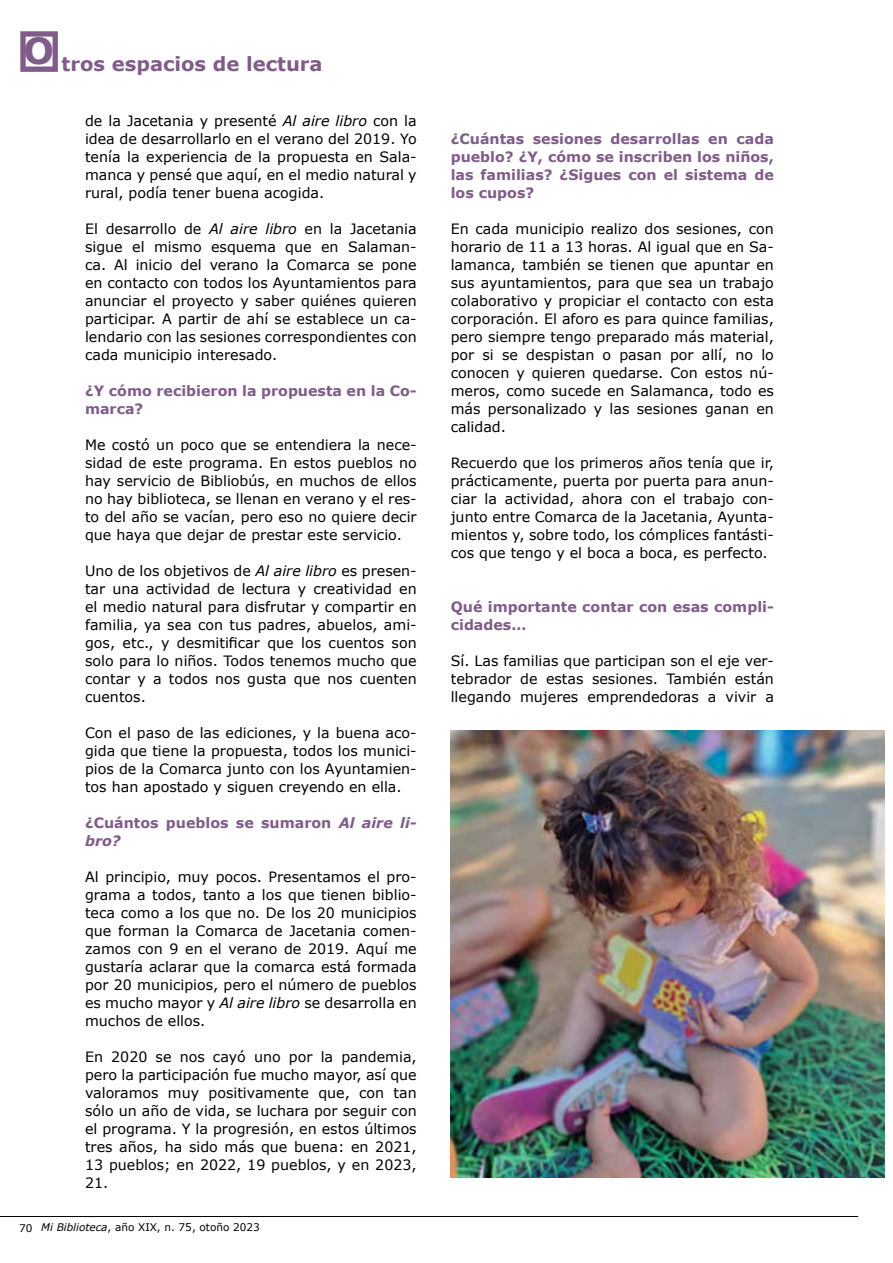
<style>
.page{position:relative;width:893px;height:1263px;background:#fff}
.page>*{position:absolute;margin:0;border:0;box-sizing:border-box;transform-origin:0 0}
.t1{font:700 19.5px "Verdana";color:#805c89}
.t2{font:14.25px/18px "Verdana";color:#000;text-align:justify}
.t3{font:700 14.25px/18px "Verdana";color:#805c89}
.t4{font:10.5px "Verdana";color:#000}
.s1{font-style:italic}
</style>
<div class="page">
<hr style="left:0;top:1216px;width:858px;height:1px;background:#000">
<svg style="left:20px;top:31px;width:38px;height:41px"></svg>
<img style="left:451px;top:730px;width:433px;height:448px">
<h1 class="t1" style="left:23px;top:51px;width:301px"><sup>O</sup> tros espacios de lectura</h1>
<p class="t2" style="left:85px;top:111px;width:333px">de la Jacetania y presenté <span class="s1">Al aire libro</span> con la idea de desarrollarlo en el verano del 2019. Yo tenía la experiencia de la propuesta en Sala&shy;manca y pensé que aquí, en el medio natural y rural, podía tener buena acogida.</p>
<p class="t2" style="left:85px;top:219px;width:333px">El desarrollo de <span class="s1">Al aire libro</span> en la Jacetania sigue el mismo esquema que en Salaman&shy;ca. Al inicio del verano la Comarca se pone en contacto con todos los Ayuntamientos para anunciar el proyecto y saber quiénes quieren participar. A partir de ahí se establece un ca&shy;lendario con las sesiones correspondientes con cada municipio interesado.</p>
<p class="t3" style="left:85px;top:381px;width:333px">¿Y cómo recibieron la propuesta en la Co&shy;marca?</p>
<p class="t2" style="left:85px;top:435px;width:333px">Me costó un poco que se entendiera la nece&shy;sidad de este programa. En estos pueblos no hay servicio de Bibliobús, en muchos de ellos no hay biblioteca, se llenan en verano y el res&shy;to del año se vacían, pero eso no quiere decir que haya que dejar de prestar este servicio.</p>
<p class="t2" style="left:85px;top:561px;width:333px">Uno de los objetivos de <span class="s1">Al aire libro</span> es presen&shy;tar una actividad de lectura y creatividad en el medio natural para disfrutar y compartir en familia, ya sea con tus padres, abuelos, ami&shy;gos, etc., y desmitificar que los cuentos son solo para lo niños. Todos tenemos mucho que contar y a todos nos gusta que nos cuenten cuentos.</p>
<p class="t2" style="left:85px;top:723px;width:333px">Con el paso de las ediciones, y la buena aco&shy;gida que tiene la propuesta, todos los munici&shy;pios de la Comarca junto con los Ayuntamien&shy;tos han apostado y siguen creyendo en ella.</p>
<p class="t3" style="left:85px;top:813px;width:333px">¿Cuántos pueblos se sumaron <span class="s1">Al aire li&shy;bro?</span></p>
<p class="t2" style="left:85px;top:867px;width:333px">Al principio, muy pocos. Presentamos el pro&shy;grama a todos, tanto a los que tienen biblio&shy;teca como a los que no. De los 20 municipios que forman la Comarca de Jacetania comen&shy;zamos con 9 en el verano de 2019. Aquí me gustaría aclarar que la comarca está formada por 20 municipios, pero el número de pueblos es mucho mayor y <span class="s1">Al aire libro</span> se desarrolla en muchos de ellos.</p>
<p class="t2" style="left:85px;top:1047px;width:333px">En 2020 se nos cayó uno por la pandemia, pero la participación fue mucho mayor, así que valoramos muy positivamente que, con tan sólo un año de vida, se luchara por seguir con el programa. Y la progresión, en estos últimos tres años, ha sido más que buena: en 2021, 13 pueblos; en 2022, 19 pueblos, y en 2023, 21.</p>
<p class="t4" style="left:19px;top:1220px;width:242px">70 <span class="s1">Mi Biblioteca</span>, año XIX, n. 75, otoño 2023</p>
<p class="t3" style="left:451px;top:129px;width:325px;text-align:justify">¿Cuántas sesiones desarrollas en cada pueblo? ¿Y, cómo se inscriben los niños, las familias? ¿Sigues con el sistema de los cupos?</p>
<p class="t2" style="left:451px;top:219px;width:325px">En cada municipio realizo dos sesiones, con horario de 11 a 13 horas. Al igual que en Sa&shy;lamanca, también se tienen que apuntar en sus ayuntamientos, para que sea un trabajo colaborativo y propiciar el contacto con esta corporación. El aforo es para quince familias, pero siempre tengo preparado más material, por si se despistan o pasan por allí, no lo conocen y quieren quedarse. Con estos nú&shy;meros, como sucede en Salamanca, todo es más personalizado y las sesiones ganan en calidad.</p>
<p class="t2" style="left:451px;top:453px;width:325px">Recuerdo que los primeros años tenía que ir, prácticamente, puerta por puerta para anun&shy;ciar la actividad, ahora con el trabajo con&shy;junto entre Comarca de la Jacetania, Ayunta&shy;mientos y, sobre todo, los cómplices fantásti&shy;cos que tengo y el boca a boca, es perfecto.</p>
<p class="t3" style="left:451px;top:597px;width:325px">Qué importante contar con esas compli&shy;cidades…</p>
<p class="t2" style="left:451px;top:651px;width:325px">Sí. Las familias que participan son el eje ver&shy;tebrador de estas sesiones. También están llegando mujeres emprendedoras a vivir a</p>
</div>
